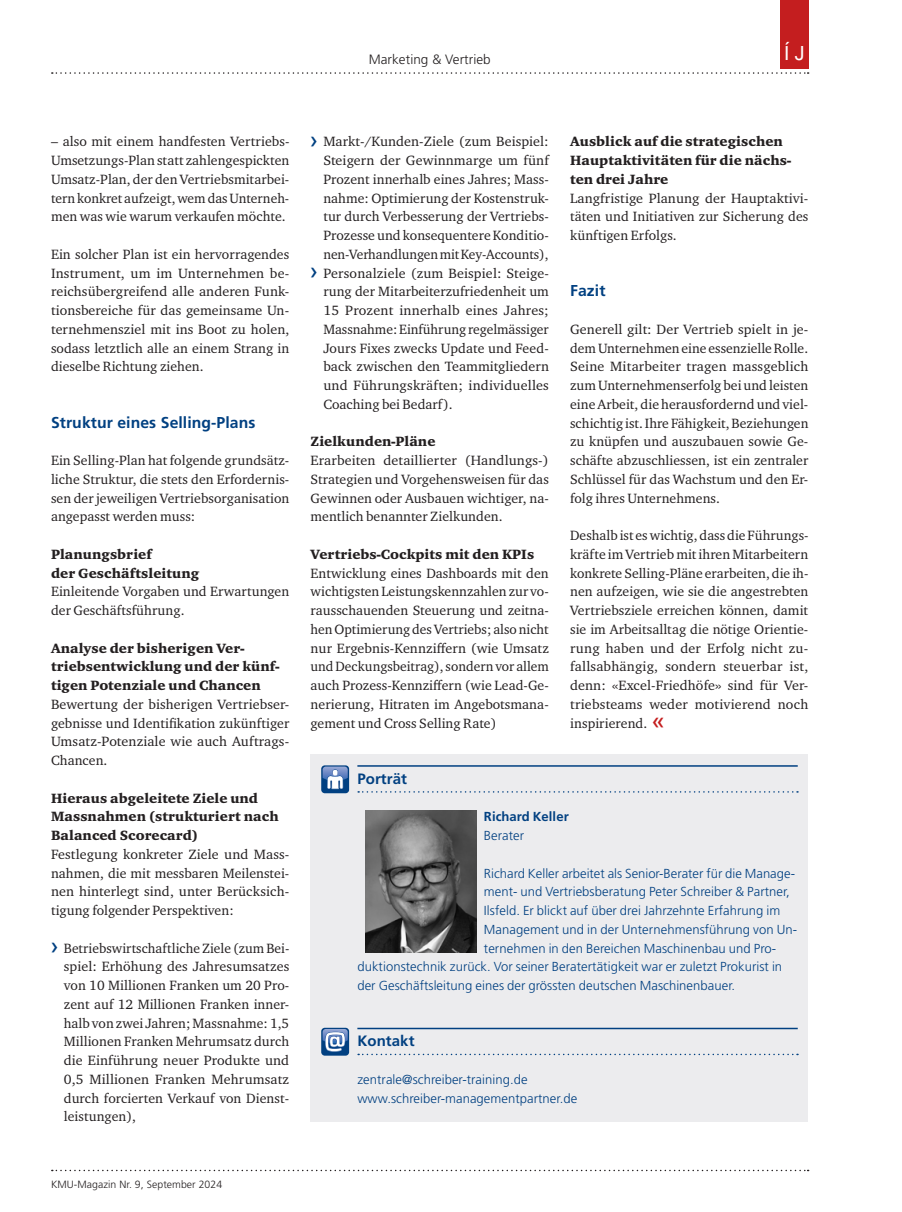
<style>
.page{position:relative;width:902px;height:1212px;background:#fff}
.page>*{position:absolute;margin:0;border:0;box-sizing:border-box;transform-origin:0 0}
.t1{font:700 15.75px "Frutiger LT Std";letter-spacing:.005em;color:#014081}
.t2{font:700 15px "Frutiger LT Std";letter-spacing:.005em;color:#014081}
.t3{font:13.8px/18.8px "Charter ITC Std";letter-spacing:.005em;color:#231f20;text-align:justify}
.t4{font:900 13.8px/18.8px "Charter ITC Std";letter-spacing:.005em;color:#231f20}
.t5{font:300 13.5px "Frutiger LT Std";letter-spacing:.005em;color:#231f20}
.t6{font:300 13.05px/18.8px "Frutiger LT Std";letter-spacing:.005em;color:#014081}
.t7{font:700 13.05px "Frutiger LT Std";letter-spacing:.005em;color:#014081}
.t8{font:300 10.5px "Frutiger LT Std";letter-spacing:.005em;color:#231f20}
.s1{font-family:"Frutiger LT Std";font-size:24px;color:#014081}
.s2{font-family:"Frutiger LT Std";font-size:24px;color:#c41e1f}
</style>
<div class="page">
<svg style="left:52px;top:72px;width:756px;height:2px"></svg>
<div style="left:780px;top:0;width:29px;height:68px;background:#c41e1f"></div>
<svg style="left:52px;top:1170px;width:756px;height:1px"></svg>
<div style="left:310px;top:754px;width:498px;height:367px;background:#ececee"></div>
<hr style="left:357px;top:765px;width:440px;height:2px;background:#014081">
<svg style="left:358px;top:791px;width:439px;height:2px"></svg>
<hr style="left:357px;top:1028px;width:440px;height:1px;background:#014081">
<svg style="left:358px;top:1054px;width:439px;height:1px"></svg>
<div style="left:321px;top:765px;width:28px;height:28px;background:#014081;border-radius:4px"></div>
<svg style="left:322px;top:766px;width:26px;height:23px"></svg>
<div style="left:321px;top:1028px;width:28px;height:28px;background:#014081;border-radius:4px"></div>
<svg style="left:322px;top:1029px;width:26px;height:22px"></svg>
<img style="left:365px;top:811px;width:111px;height:141px">
<p class="t5" style="left:368px;top:51px;width:124px">Marketing &amp; Vertrieb</p>
<p class="t3" style="left:51px;top:132px;width:240px">– also mit einem handfesten Vertriebs-Umsetzungs-Plan statt zahlengespickten Umsatz-Plan, der den Vertriebsmitarbei&shy;tern konkret aufzeigt, wem das Unterneh&shy;men was wie warum verkaufen möchte.</p>
<p class="t3" style="left:51px;top:244px;width:240px">Ein solcher Plan ist ein hervorragendes Instrument, um im Unternehmen be&shy;reichsübergreifend alle anderen Funk&shy;tionsbereiche für das gemeinsame Un&shy;ternehmensziel mit ins Boot zu holen, sodass letztlich alle an einem Strang in dieselbe Richtung ziehen.</p>
<p class="t1" style="left:51px;top:413px;width:206px">Struktur eines Selling-Plans</p>
<p class="t3" style="left:51px;top:451px;width:240px">Ein Selling-Plan hat folgende grundsätz&shy;liche Struktur, die stets den Erfordernis&shy;sen der jeweiligen Vertriebsorganisation angepasst werden muss:</p>
<p class="t4" style="left:51px;top:545px;width:150px">Planungsbrief<br>der Geschäftsleitung</p>
<p class="t3" style="left:51px;top:582px;width:240px">Einleitende Vorgaben und Erwartungen der Geschäftsführung.</p>
<p class="t4" style="left:51px;top:638px;width:230px">Analyse der bisherigen Ver&shy;triebsentwicklung und der künf&shy;tigen Potenziale und Chancen</p>
<p class="t3" style="left:51px;top:694px;width:240px">Bewertung der bisherigen Vertriebser&shy;gebnisse und Identifikation zukünftiger Umsatz-Potenziale wie auch Auftrags-Chancen.</p>
<p class="t4" style="left:51px;top:788px;width:229px">Hieraus abgeleitete Ziele und<br>Massnahmen (strukturiert nach<br>Balanced Scorecard)</p>
<p class="t3" style="left:51px;top:844px;width:240px">Festlegung konkreter Ziele und Mass&shy;nahmen, die mit messbaren Meilenstei&shy;nen hinterlegt sind, unter Berücksich&shy;tigung folgender Perspektiven:</p>
<p class="t3" style="left:64px;top:938px;width:227px;text-indent:-13px"><span class="s1">›</span> Betriebswirtschaftliche Ziele (zum Bei&shy;spiel: Erhöhung des Jahresumsatzes von 10 Millionen Franken um 20 Pro&shy;zent auf 12 Millionen Franken inner&shy;halb von zwei Jahren; Massnahme: 1,5<br>Millionen Franken Mehrumsatz durch die Einführung neuer Produkte und 0,5 Millionen Franken Mehrumsatz durch forcierten Verkauf von Dienst&shy;leistungen),</p>
<p class="t3" style="left:310px;top:132px;width:240px"><span class="s1">›</span> Markt-/Kunden-Ziele (zum Beispiel:</p>
<p class="t3" style="left:323px;top:151px;width:227px">Steigern der Gewinnmarge um fünf</p>
<p class="t3" style="left:323px;top:169px;width:227px">Prozent innerhalb eines Jahres; Mass-</p>
<p class="t3" style="left:323px;top:188px;width:227px">nahme: Optimierung der Kostenstruk-</p>
<p class="t3" style="left:323px;top:207px;width:227px">tur durch Verbesserung der Vertriebs-</p>
<p class="t3" style="left:323px;top:226px;width:227px">Prozesse und konsequentere Konditio-</p>
<p class="t3" style="left:323px;top:244px;width:227px">nen-Verhandlungen mit Key-Accounts),</p>
<p class="t3" style="left:310px;top:263px;width:240px"><span class="s1">›</span> Personalziele (zum Beispiel: Steige-</p>
<p class="t3" style="left:323px;top:282px;width:227px">rung der Mitarbeiterzufriedenheit um</p>
<p class="t3" style="left:323px;top:301px;width:227px">15 Prozent innerhalb eines Jahres;</p>
<p class="t3" style="left:323px;top:319px;width:227px">Massnahme: Einführung regelmässiger</p>
<p class="t3" style="left:323px;top:338px;width:227px">Jours Fixes zwecks Update und Feed-</p>
<p class="t3" style="left:323px;top:357px;width:227px">back zwischen den Teammitgliedern</p>
<p class="t3" style="left:323px;top:376px;width:227px">und Führungskräften; individuelles</p>
<p class="t3" style="left:323px;top:394px;width:131px">Coaching bei Bedarf).</p>
<p class="t4" style="left:310px;top:432px;width:126px">Zielkunden-Pläne</p>
<p class="t3" style="left:310px;top:451px;width:240px">Erarbeiten detaillierter (Handlungs-)<br>Strategien und Vorgehensweisen für das Gewinnen oder Ausbauen wichtiger, na&shy;mentlich benannter Zielkunden.</p>
<p class="t4" style="left:310px;top:545px;width:225px">Vertriebs-Cockpits mit den KPIs</p>
<p class="t3" style="left:310px;top:563px;width:240px">Entwicklung eines Dashboards mit den wichtigsten Leistungskennzahlen zur vo&shy;rausschauenden Steuerung und zeitna&shy;hen Optimierung des Vertriebs; also nicht nur Ergebnis-Kennziffern (wie Umsatz und Deckungsbeitrag), sondern vor allem auch Prozess-Kennziffern (wie Lead-Ge&shy;nerierung, Hitraten im Angebotsmana&shy;gement und Cross Selling Rate)</p>
<p class="t2" style="left:357px;top:770px;width:51px">Porträt</p>
<p class="t4" style="left:570px;top:132px;width:222px">Ausblick auf die strategischen<br>Hauptaktivitäten für die nächs&shy;ten drei Jahre</p>
<p class="t3" style="left:570px;top:188px;width:240px">Langfristige Planung der Hauptaktivi&shy;täten und Initiativen zur Sicherung des künftigen Erfolgs.</p>
<p class="t1" style="left:570px;top:282px;width:37px">Fazit</p>
<p class="t3" style="left:570px;top:319px;width:240px">Generell gilt: Der Vertrieb spielt in je&shy;dem Unternehmen eine essenzielle Rolle.<br>Seine Mitarbeiter tragen massgeblich zum Unternehmenserfolg bei und leisten eine Arbeit, die herausfordernd und viel&shy;schichtig ist. Ihre Fähigkeit, Beziehungen zu knüpfen und auszubauen sowie Ge&shy;schäfte abzuschliessen, ist ein zentraler Schlüssel für das Wachstum und den Er&shy;folg ihres Unternehmens.</p>
<p class="t3" style="left:570px;top:526px;width:240px">Deshalb ist es wichtig, dass die Führungs&shy;kräfte im Vertrieb mit ihren Mitarbeitern konkrete Selling-Pläne erarbeiten, die ih&shy;nen aufzeigen, wie sie die angestrebten Vertriebsziele erreichen können, damit sie im Arbeitsalltag die nötige Orientie&shy;rung haben und der Erfolg nicht zu&shy;fallsabhängig, sondern steuerbar ist, denn: «Excel-Friedhöfe» sind für Ver&shy;triebsteams weder motivierend noch inspirierend. <span class="s2">«</span></p>
<p class="t7" style="left:484px;top:809px;width:86px">Richard Keller</p>
<p class="t6" style="left:484px;top:826px;width:42px">Berater</p>
<p class="t6" style="left:484px;top:864px;width:313px">Richard Keller arbeitet als Senior-Berater für die Manage-</p>
<p class="t6" style="left:484px;top:883px;width:307px">ment- und Vertriebsberatung Peter Schreiber &amp; Partner,</p>
<p class="t6" style="left:484px;top:901px;width:298px">Ilsfeld. Er blickt auf über drei Jahrzehnte Erfahrung im</p>
<p class="t6" style="left:484px;top:920px;width:315px">Management und in der Unternehmensführung von Un-</p>
<p class="t6" style="left:484px;top:939px;width:293px">ternehmen in den Bereichen Maschinenbau und Pro-</p>
<p class="t6" style="left:357px;top:958px;width:426px">duktionstechnik zurück. Vor seiner Beratertätigkeit war er zuletzt Prokurist in</p>
<p class="t6" style="left:357px;top:976px;width:379px">der Geschäftsleitung eines der grössten deutschen Maschinenbauer.</p>
<p class="t2" style="left:357px;top:1032px;width:59px">Kontakt</p>
<p class="t6" style="left:357px;top:1070px;width:221px">zentrale@schreiber-training.de www.schreiber-managementpartner.de</p>
<p class="t8" style="left:51px;top:1178px;width:173px">KMU-Magazin Nr. 9, September 2024</p>
</div>
